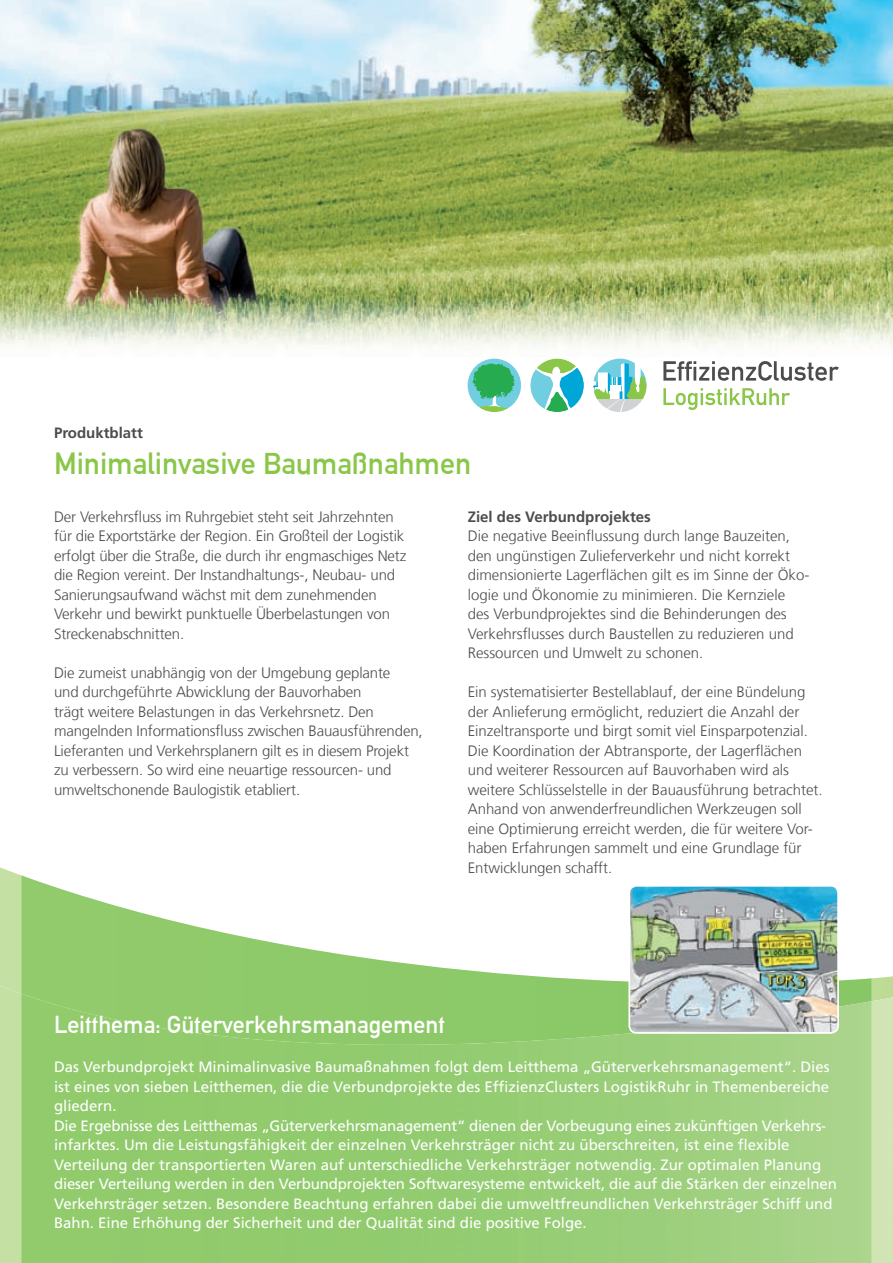
<style>
.page{position:relative;width:893px;height:1263px;background:#fff}
.page>*{position:absolute;margin:0;border:0;box-sizing:border-box;transform-origin:0 0}
.t1{font:30px "Alte DIN1451 Mittelschrift";color:#8ac648}
.t2{font:24px "Alte DIN1451 Mittelschrift";color:#fff}
.t3{font:300 15px/19.5px "Frutiger LT Com";letter-spacing:-.005em;color:#4b4c4d}
.t4{font:15px/19.5px "Frutiger LT Com";color:#fff}
.t5{font:700 15px "Frutiger LT Com";color:#4b4c4d}
</style>
<div class="page">
<svg style="left:0;top:867px;width:893px;height:130px"></svg>
<svg style="left:21px;top:875px;width:851px;height:126px"></svg>
<div style="left:21px;top:994px;width:479px;height:269px;background:#91cb6c"></div>
<img style="left:499px;top:1001px;width:373px;height:262px">
<img style="left:0;top:0;width:893px;height:349px">
<svg style="left:467px;top:358px;width:180px;height:54px"></svg>
<svg style="left:663px;top:361px;width:176px;height:20px"></svg>
<svg style="left:663px;top:388px;width:127px;height:22px"></svg>
<img style="left:629px;top:886px;width:209px;height:147px">
<div style="left:628px;top:885px;width:211px;height:149px;border:2px solid #fff;border-radius:7px"></div>
<p class="t5" style="left:54px;top:424px;width:90px">Produktblatt</p>
<h1 class="t1" style="left:54px;top:445px;width:419px">Minimalinvasive Baumaßnahmen</h1>
<p class="t3" style="left:54px;top:507px;width:354px">Der Verkehrsfluss im Ruhrgebiet steht seit Jahrzehnten für die Exportstärke der Region. Ein Großteil der Logistik erfolgt über die Straße, die durch ihr engmaschiges Netz die Region vereint. Der Instandhaltungs-, Neubau- und Sanierungsaufwand wächst mit dem zunehmenden Verkehr und bewirkt punktuelle Überbelastungen von Streckenabschnitten.</p>
<p class="t3" style="left:54px;top:663px;width:370px">Die zumeist unabhängig von der Umgebung geplante<br>und durchgeführte Abwicklung der Bauvorhaben<br>trägt weitere Belastungen in das Verkehrsnetz. Den mangelnden Informationsfluss zwischen Bauausführenden, Lieferanten und Verkehrsplanern gilt es in diesem Projekt zu verbessern. So wird eine neuartige ressourcen- und umweltschonende Baulogistik etabliert.</p>
<p class="t5" style="left:468px;top:507px;width:185px">Ziel des Verbundprojektes</p>
<p class="t3" style="left:468px;top:526px;width:343px">Die negative Beeinflussung durch lange Bauzeiten, den ungünstigen Zulieferverkehr und nicht korrekt dimensionierte Lagerflächen gilt es im Sinne der Öko&shy;logie und Ökonomie zu minimieren. Die Kernziele des Verbundprojektes sind die Behinderungen des Verkehrsflusses durch Baustellen zu reduzieren und Ressourcen und Umwelt zu schonen.</p>
<p class="t3" style="left:468px;top:682px;width:356px">Ein systematisierter Bestellablauf, der eine Bündelung der Anlieferung ermöglicht, reduziert die Anzahl der Einzeltransporte und birgt somit viel Einsparpotenzial.<br>Die Koordination der Abtransporte, der Lagerflächen und weiterer Ressourcen auf Bauvorhaben wird als weitere Schlüsselstelle in der Bauausführung betrachtet.<br>Anhand von anwenderfreundlichen Werkzeugen soll eine Optimierung erreicht werden, die für weitere Vor&shy;haben Erfahrungen sammelt und eine Grundlage für Entwicklungen schafft.</p>
<h2 class="t2" style="left:54px;top:1010px;width:393px">Leitthema: Güterverkehrsmanagement</h2>
<p class="t4" style="left:54px;top:1057px;width:784px">Das Verbundprojekt Minimalinvasive Baumaßnahmen folgt dem Leitthema „Güterverkehrsmanagement“. Dies ist eines von sieben Leitthemen, die die Verbundprojekte des EffizienzClusters LogistikRuhr in Themenbereiche gliedern.<br>Die Ergebnisse des Leitthemas „Güterverkehrsmanagement“ dienen der Vorbeugung eines zukünftigen Verkehrs&shy;infarktes. Um die Leistungsfähigkeit der einzelnen Verkehrsträger nicht zu überschreiten, ist eine flexible Verteilung der transportierten Waren auf unterschiedliche Verkehrsträger notwendig. Zur optimalen Planung dieser Verteilung werden in den Verbundprojekten Softwaresysteme entwickelt, die auf die Stärken der einzelnen Verkehrsträger setzen. Besondere Beachtung erfahren dabei die umweltfreundlichen Verkehrsträger Schiff und Bahn. Eine Erhöhung der Sicherheit und der Qualität sind die positive Folge.</p>
</div>
